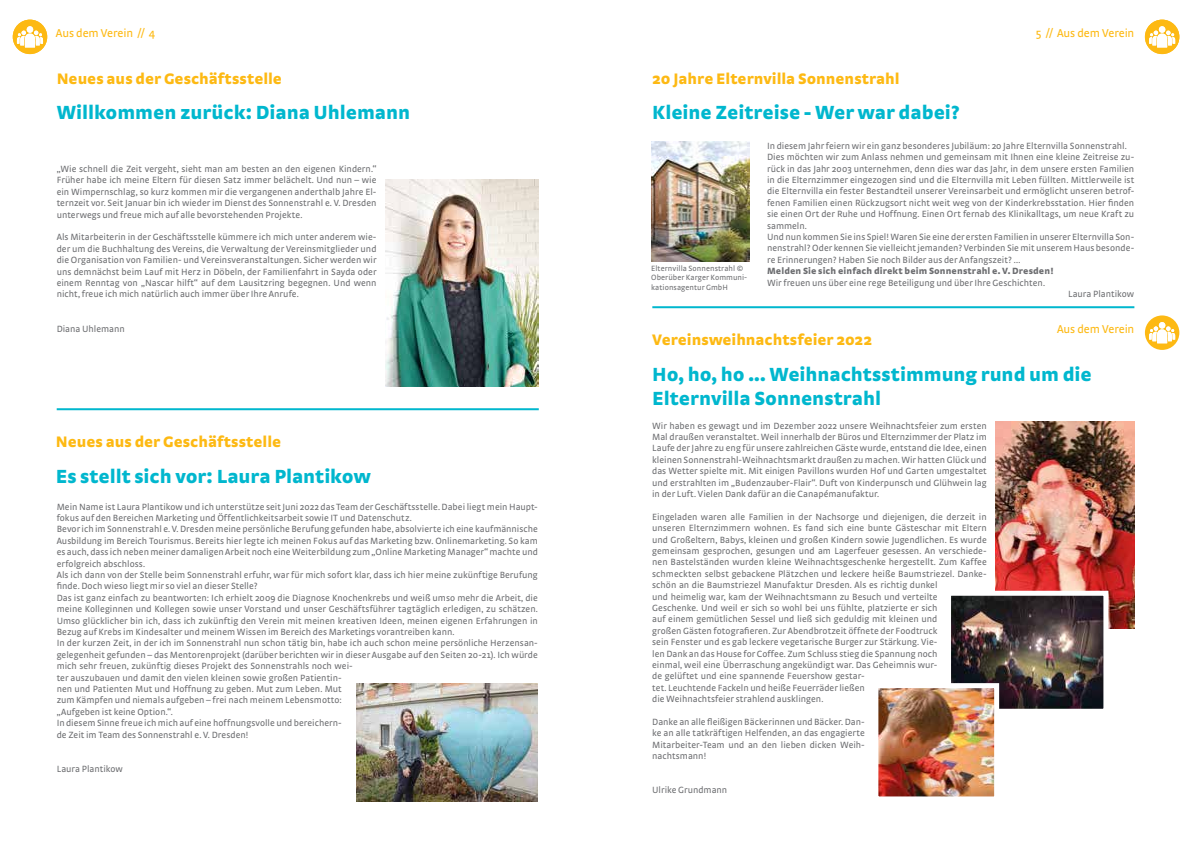
<style>
.page{position:relative;width:1191px;height:842px;background:#fff}
.page>*{position:absolute;margin:0;border:0;box-sizing:border-box;transform-origin:0 0}
.t1{font:900 20px/24px "Strada Pro";letter-spacing:-.005em;color:#00b7ce}
.t2{font:900 16px "Strada Pro";color:#fdb913}
.t3{font:12px "Strada Pro";letter-spacing:-.01em;color:#fdb913}
.t4{font:9.5px/11.4px "Strada Pro";color:#6d6e71;text-align:justify}
.t5{font:900 9.5px "Strada Pro";letter-spacing:.01em;color:#6d6e71}
.t6{font:8px/9.6px "Strada Pro";letter-spacing:.01em;color:#6d6e71}
</style>
<div class="page">
<div style="left:1144px;top:20px;width:35px;height:34px;background:#fdb913;border-radius:50%"></div>
<svg style="left:1149px;top:25px;width:26px;height:23px"></svg>
<div style="left:13px;top:20px;width:34px;height:34px;background:#fdb913;border-radius:50%"></div>
<svg style="left:17px;top:26px;width:26px;height:22px"></svg>
<img style="left:385px;top:179px;width:154px;height:208px">
<hr style="left:57px;top:408px;width:482px;height:2px;background:#00b7ce">
<img style="left:356px;top:683px;width:182px;height:118px">
<hr style="left:652px;top:306px;width:482px;height:2px;background:#00b7ce">
<img style="left:995px;top:421px;width:139px;height:208px">
<img style="left:952px;top:597px;width:150px;height:111px">
<div style="left:946px;top:591px;width:162px;height:123px;border:5px solid #fff"></div>
<img style="left:879px;top:689px;width:114px;height:106px">
<div style="left:873px;top:683px;width:126px;height:118px;border:5px solid #fff"></div>
<img style="left:651px;top:141px;width:98px;height:120px">
<svg style="left:1144px;top:315px;width:35px;height:35px"></svg>
<svg style="left:1149px;top:322px;width:26px;height:21px"></svg>
<p class="t3" style="left:56px;top:25px;width:101px">Aus dem Verein // 4</p>
<p class="t3" style="left:1035px;top:25px;width:100px">5 // Aus dem Verein</p>
<h2 class="t2" style="left:57px;top:66px;width:227px">Neues aus der Geschäftsstelle</h2>
<h1 class="t1" style="left:57px;top:99px;width:355px">Willkommen zurück: Diana Uhlemann</h1>
<h2 class="t2" style="left:652px;top:66px;width:249px">20 Jahre Elternvilla Sonnenstrahl</h2>
<h1 class="t1" style="left:652px;top:99px;width:308px">Kleine Zeitreise - Wer war dabei?</h1>
<p class="t4" style="left:57px;top:163px;width:321px">„Wie schnell die Zeit vergeht, sieht man am besten an den eigenen Kindern.“ Früher habe ich meine Eltern für diesen Satz immer belächelt. Und nun – wie ein Wimpernschlag, so kurz kommen mir die vergangenen anderthalb Jahre El&shy;ternzeit vor. Seit Januar bin ich wieder im Dienst des Sonnenstrahl e. V. Dresden unterwegs und freue mich auf alle bevorstehenden Projekte.</p>
<p class="t4" style="left:57px;top:231px;width:321px">Als Mitarbeiterin in der Geschäftsstelle kümmere ich mich unter anderem wie&shy;der um die Buchhaltung des Vereins, die Verwaltung der Vereinsmitglieder und die Organisation von Familien- und Vereinsveranstaltungen. Sicher werden wir uns demnächst beim Lauf mit Herz in Döbeln, der Familienfahrt in Sayda oder einem Renntag von „Nascar hilft“ auf dem Lausitzring begegnen. Und wenn nicht, freue ich mich natürlich auch immer über Ihre Anrufe.</p>
<p class="t4" style="left:57px;top:322px;width:70px">Diana Uhlemann</p>
<h2 class="t2" style="left:56px;top:430px;width:227px">Neues aus der Geschäftsstelle</h2>
<h1 class="t1" style="left:56px;top:463px;width:316px">Es stellt sich vor: Laura Plantikow</h1>
<p class="t4" style="left:57px;top:500px;width:483px;text-align:left">Mein Name ist Laura Plantikow und ich unterstütze seit Juni 2022 das Team der Geschäftsstelle. Dabei liegt mein Haupt&shy;fokus auf den Bereichen Marketing und Öffentlichkeitsarbeit sowie IT und Datenschutz.<br>Bevor ich im Sonnenstrahl e. V. Dresden meine persönliche Berufung gefunden habe, absolvierte ich eine kaufmännische Ausbildung im Bereich Tourismus. Bereits hier legte ich meinen Fokus auf das Marketing bzw. Onlinemarketing. So kam es auch, dass ich neben meiner damaligen Arbeit noch eine Weiterbildung zum „Online Marketing Manager“ machte und erfolgreich abschloss.<br>Als ich dann von der Stelle beim Sonnenstrahl erfuhr, war für mich sofort klar, dass ich hier meine zukünftige Berufung finde. Doch wieso liegt mir so viel an dieser Stelle?<br>Das ist ganz einfach zu beantworten: Ich erhielt 2009 die Diagnose Knochenkrebs und weiß umso mehr die Arbeit, die meine Kolleginnen und Kollegen sowie unser Vorstand und unser Geschäftsführer tagtäglich erledigen, zu schätzen.<br>Umso glücklicher bin ich, dass ich zukünftig den Verein mit meinen kreativen Ideen, meinen eigenen Erfahrungen in Bezug auf Krebs im Kindesalter und meinem Wissen im Bereich des Marketings vorantreiben kann.<br>In der kurzen Zeit, in der ich im Sonnenstrahl nun schon tätig bin, habe ich auch schon meine persönliche Herzensan&shy;gelegenheit gefunden – das Mentorenprojekt (darüber berichten wir in dieser Ausgabe auf den Seiten 20-21). Ich würde mich sehr freuen, zukünftig dieses Projekt des Sonnenstrahls noch wei-<br>ter auszubauen und damit den vielen kleinen sowie großen Patientin-<br>nen und Patienten Mut und Hoffnung zu geben. Mut zum Leben. Mut<br>zum Kämpfen und niemals aufgeben – frei nach meinem Lebensmotto:<br>„Aufgeben ist keine Option.“.<br>In diesem Sinne freue ich mich auf eine hoffnungsvolle und bereichern-<br>de Zeit im Team des Sonnenstrahl e. V. Dresden!</p>
<p class="t4" style="left:57px;top:762px;width:68px">Laura Plantikow</p>
<p class="t4" style="left:767px;top:139px;width:369px;text-align:left">In diesem Jahr feiern wir ein ganz besonderes Jubiläum: 20 Jahre Elternvilla Sonnenstrahl.<br>Dies möchten wir zum Anlass nehmen und gemeinsam mit Ihnen eine kleine Zeitreise zu&shy;rück in das Jahr 2003 unternehmen, denn dies war das Jahr, in dem unsere ersten Familien in die Elternzimmer eingezogen sind und die Elternvilla mit Leben füllten. Mittlerweile ist die Elternvilla ein fester Bestandteil unserer Vereinsarbeit und ermöglicht unseren betrof&shy;fenen Familien einen Rückzugsort nicht weit weg von der Kinderkrebsstation. Hier finden sie einen Ort der Ruhe und Hoffnung. Einen Ort fernab des Klinikalltags, um neue Kraft zu sammeln.<br>Und nun kommen Sie ins Spiel! Waren Sie eine der ersten Familien in unserer Elternvilla Son&shy;nenstrahl? Oder kennen Sie vielleicht jemanden? Verbinden Sie mit unserem Haus besonde&shy;re Erinnerungen? Haben Sie noch Bilder aus der Anfangszeit? …</p>
<p class="t5" style="left:767px;top:264px;width:288px">Melden Sie sich einfach direkt beim Sonnenstrahl e. V. Dresden!</p>
<p class="t4" style="left:767px;top:276px;width:279px">Wir freuen uns über eine rege Beteiligung und über Ihre Geschichten.</p>
<p class="t4" style="left:1068px;top:288px;width:68px">Laura Plantikow</p>
<p class="t3" style="left:1057px;top:320px;width:79px">Aus dem Verein</p>
<p class="t6" style="left:651px;top:263px;width:98px">Elternvilla Sonnenstrahl ©<br>Oberüber Karger Kommuni&shy;kationsagentur GmbH</p>
<h2 class="t2" style="left:652px;top:328px;width:221px">Vereinsweihnachtsfeier 2022</h2>
<h1 class="t1" style="left:652px;top:361px;width:441px">Ho, ho, ho ... Weihnachtsstimmung rund um die<br>Elternvilla Sonnenstrahl</h1>
<p class="t4" style="left:652px;top:419px;width:336px">Wir haben es gewagt und im Dezember 2022 unsere Weihnachtsfeier zum ersten Mal draußen veranstaltet. Weil innerhalb der Büros und Elternzimmer der Platz im Laufe der Jahre zu eng für unsere zahlreichen Gäste wurde, entstand die Idee, einen kleinen Sonnenstrahl-Weihnachtsmarkt draußen zu machen. Wir hatten Glück und das Wetter spielte mit. Mit einigen Pavillons wurden Hof und Garten umgestaltet und erstrahlten im „Budenzauber-Flair“. Duft von Kinderpunsch und Glühwein lag in der Luft. Vielen Dank dafür an die Canapémanufaktur.</p>
<p class="t4" style="left:652px;top:510px;width:336px;text-align:left">Eingeladen waren alle Familien in der Nachsorge und diejenigen, die derzeit in unseren Elternzimmern wohnen. Es fand sich eine bunte Gästeschar mit Eltern und Großeltern, Babys, kleinen und großen Kindern sowie Jugendlichen. Es wurde gemeinsam gesprochen, gesungen und am Lagerfeuer gesessen. An verschiede&shy;nen Bastelständen wurden kleine Weihnachtsgeschenke hergestellt. Zum Kaffee schmeckten selbst gebackene Plätzchen und leckere heiße Baumstriezel. Danke&shy;schön an die Baumstriezel Manufaktur Dresden. Als es richtig dunkel<br>und heimelig war, kam der Weihnachtsmann zu Besuch und verteilte<br>Geschenke. Und weil er sich so wohl bei uns fühlte, platzierte er sich<br>auf einem gemütlichen Sessel und ließ sich geduldig mit kleinen und<br>großen Gästen fotografieren. Zur Abendbrotzeit öffnete der Foodtruck<br>sein Fenster und es gab leckere vegetarische Burger zur Stärkung. Vie-<br>len Dank an das House for Coffee. Zum Schluss stieg die Spannung noch<br>einmal, weil eine Überraschung angekündigt war. Das Geheimnis wur-<br>de gelüftet und eine spannende Feuershow gestar-<br>tet. Leuchtende Fackeln und heiße Feuerräder ließen<br>die Weihnachtsfeier strahlend ausklingen.</p>
<p class="t4" style="left:652px;top:716px;width:214px">Danke an alle fleißigen Bäckerinnen und Bäcker. Dan&shy;ke an alle tatkräftigen Helfenden, an das engagierte Mitarbeiter-Team und an den lieben dicken Weih&shy;nachtsmann!</p>
<p class="t4" style="left:652px;top:784px;width:76px">Ulrike Grundmann</p>
</div>
